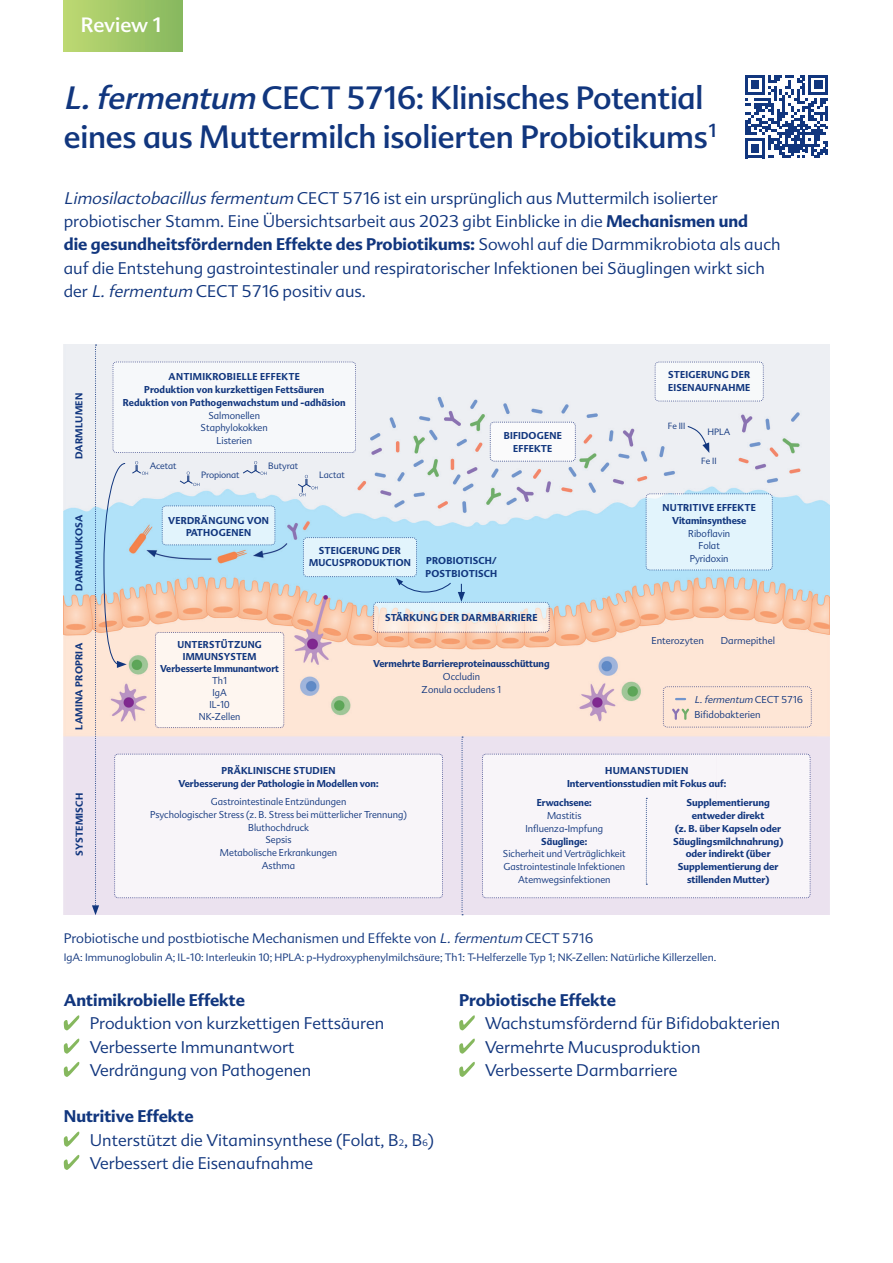
<style>
.page{position:relative;width:893px;height:1263px;background:#fff}
.page>*{position:absolute;margin:0;border:0;box-sizing:border-box;transform-origin:0 0}
.t1{font:31.5px/39px "Advert Pro";letter-spacing:-.01em;color:#11367e}
.t2{font:20.25px "Advert Pro";letter-spacing:-.01em;color:#fff}
.t3{font:300 16.5px/23.2px "Advert Pro";color:#11367e}
.t4{font:700 16.5px "Advert Pro";color:#11367e}
.t5{font:300 13.5px "Advert Pro";color:#11367e}
.t6{font:300 10.5px "Advert Pro";color:#11367e}
.t7{font:700 9.75px/12.8px "Advert Pro";letter-spacing:.015em;color:#11367e;text-align:center;scale:.95 1}
.t8{font:300 9.75px/12.8px "Advert Pro";color:#11367e;text-align:center;scale:.95 1}
.t9{font:700 9.75px/12.8px "Advert Pro";letter-spacing:.015em;color:#11367e;text-align:center}
.t10{font:300 9.75px/15.5px "Advert Pro";color:#11367e}
.t11{font:700 9.75px/12px "Advert Pro";letter-spacing:.015em;color:#11367e;text-align:center;scale:.93 1}
.t12{font:300 9.75px/12px "Advert Pro";color:#11367e;text-align:center;scale:.93 1}
.t13{font:300 9px "Advert Pro";letter-spacing:-.01em;color:#11367e}
.t14{font:300 8.7px "Advert Pro";color:#11367e}
.s1{font-style:italic}
.s2{font-weight:700}
.s3{font-size:9px}
</style>
<div class="page">
<img style="left:64px;top:344px;width:765px;height:570px">
<svg style="left:461px;top:736px;width:2px;height:179px"></svg>
<div style="left:155px;top:632px;width:129px;height:96px;background:#fef6f0"></div>
<svg style="left:686px;top:425px;width:23px;height:28px"></svg>
<img style="left:162px;top:505px;width:113px;height:40px">
<div style="left:148px;top:361px;width:208px;height:92px;background:#f6f8fa"></div>
<svg style="left:179px;top:471px;width:20px;height:15px"></svg>
<svg style="left:242px;top:461px;width:25px;height:14px"></svg>
<svg style="left:298px;top:475px;width:20px;height:21px"></svg>
<div style="left:646px;top:493px;width:127px;height:77px;background:#e2f4fc"></div>
<img style="left:303px;top:537px;width:114px;height:40px">
<img style="left:655px;top:361px;width:109px;height:41px">
<img style="left:490px;top:422px;width:86px;height:40px">
<img style="left:254px;top:754px;width:93px;height:1px">
<div style="left:349px;top:754px;width:88px;height:144px;background:#f8f5f9"></div>
<img style="left:386px;top:897px;width:51px;height:1px">
<img style="left:442px;top:759px;width:1px;height:52px">
<img style="left:386px;top:753px;width:51px;height:2px">
<svg style="left:439px;top:753px;width:4px;height:5px"></svg>
<svg style="left:92px;top:344px;width:56px;height:571px"></svg>
<svg style="left:439px;top:894px;width:4px;height:4px"></svg>
<img style="left:622px;top:754px;width:93px;height:1px">
<div style="left:716px;top:754px;width:89px;height:144px;background:#f8f5f9"></div>
<img style="left:482px;top:759px;width:1px;height:52px">
<img style="left:754px;top:897px;width:51px;height:1px">
<img style="left:810px;top:759px;width:1px;height:52px">
<img style="left:754px;top:753px;width:51px;height:2px">
<svg style="left:482px;top:753px;width:4px;height:5px"></svg>
<svg style="left:806px;top:753px;width:5px;height:5px"></svg>
<svg style="left:482px;top:894px;width:4px;height:4px"></svg>
<svg style="left:806px;top:894px;width:5px;height:4px"></svg>
<svg style="left:646px;top:798px;width:1px;height:87px"></svg>
<img style="left:663px;top:686px;width:149px;height:42px">
<svg style="left:676px;top:698px;width:9px;height:2px"></svg>
<svg style="left:670px;top:706px;width:21px;height:13px"></svg>
<img style="left:373px;top:602px;width:177px;height:31px">
<svg style="left:458px;top:584px;width:7px;height:18px"></svg>
<svg style="left:396px;top:538px;width:56px;height:55px;background:#b8e1f5"></svg>
<svg style="left:64px;top:1015px;width:15px;height:15px"></svg>
<svg style="left:64px;top:1038px;width:15px;height:16px"></svg>
<svg style="left:64px;top:1062px;width:15px;height:15px"></svg>
<svg style="left:64px;top:1131px;width:15px;height:16px"></svg>
<svg style="left:64px;top:1155px;width:15px;height:15px"></svg>
<svg style="left:459px;top:1015px;width:16px;height:15px"></svg>
<svg style="left:459px;top:1038px;width:16px;height:16px"></svg>
<svg style="left:459px;top:1062px;width:16px;height:15px"></svg>
<div style="left:64px;top:0;width:119px;height:51px;background:linear-gradient(to right,#bdd872,#86b85f)"></div>
<svg style="left:745px;top:75px;width:83px;height:83px"></svg>
<p class="t2" style="left:81px;top:12px;width:82px">Review 1</p>
<h1 class="t1" style="left:64px;top:78px;width:654px"><span class="s1">L.fermentum</span> CECT 5716: Klinisches Potential eines aus Muttermilch isolierten Probiotikums<sup>1</sup></h1>
<p class="t3" style="left:64px;top:186px;width:718px"><span class="s1">Limosilactobacillusfermentum</span> CECT 5716 ist ein ursprünglich aus Muttermilch isolierter probiotischer Stamm. Eine Übersichtsarbeit aus 2023 gibt Einblicke in die <span class="s2">Mechanismen und<br>die gesundheitsfördernden Effekte des Probiotikums:</span> Sowohl auf die Darmmikrobiota als auch auf die Entstehung gastrointestinaler und respiratorischer Infektionen bei Säuglingen wirkt sich der <span class="s1">L.fermentum</span> CECT 5716 positiv aus.</p>
<p class="t9" style="left:73px;top:459px;width:68px;rotate:-90deg">DARMLUMEN</p>
<p class="t9" style="left:73px;top:591px;width:78px;rotate:-90deg">DARMMUKOSA</p>
<p class="t9" style="left:73px;top:730px;width:88px;rotate:-90deg">LAMINA PROPRIA</p>
<p class="t9" style="left:73px;top:856px;width:65px;rotate:-90deg">SYSTEMISCH</p>
<p class="t7" style="left:123px;top:370px;width:236px">ANTIMIKROBIELLE EFFEKTE<br>Produktion von kurzkettigen Fettsäuren<br>Reduktion von Pathogenwachstum und -adhäsion</p>
<p class="t8" style="left:201px;top:409px;width:72px">Salmonellen<br>Staphylokokken<br>Listerien</p>
<p class="t13" style="left:150px;top:460px;width:28px">Acetat</p>
<p class="t13" style="left:201px;top:469px;width:40px">Propionat</p>
<p class="t13" style="left:268px;top:460px;width:31px">Butyrat</p>
<p class="t13" style="left:319px;top:469px;width:27px">Lactat</p>
<p class="t7" style="left:168px;top:514px;width:108px">VERDRÄNGUNG VON<br>PATHOGENEN</p>
<p class="t7" style="left:309px;top:544px;width:109px">STEIGERUNG DER<br>MUCUSPRODUKTION</p>
<p class="t7" style="left:504px;top:429px;width:63px">BIFIDOGENE<br>EFFEKTE</p>
<p class="t7" style="left:426px;top:554px;width:77px;text-align:left">PROBIOTISCH/<br>POSTBIOTISCH</p>
<p class="t11" style="left:160px;top:638px;width:129px">UNTERSTÜTZUNG<br>IMMUNSYSTEM<br>Verbesserte Immunantwort</p>
<p class="t12" style="left:199px;top:675px;width:46px">Th1<br>IgA<br>IL-10<br>NK-Zellen</p>
<p class="t7" style="left:385px;top:611px;width:162px">STÄRKUNG DER DARMBARRIERE</p>
<p class="t7" style="left:373px;top:657px;width:187px">Vermehrte Barriereproteinausschüttung</p>
<p class="t8" style="left:422px;top:670px;width:85px">Occludin<br>Zonula occludens 1</p>
<p class="t7" style="left:668px;top:368px;width:88px;text-align:left">STEIGERUNG DER<br>EISENAUFNAHME</p>
<p class="t14" style="left:668px;top:421px;width:19px">Fe III</p>
<p class="t13" style="left:707px;top:426px;width:24px">HPLA</p>
<p class="t14" style="left:701px;top:455px;width:17px">Fe II</p>
<p class="t7" style="left:662px;top:501px;width:100px">NUTRITIVE EFFEKTE<br>Vitaminsynthese</p>
<p class="t8" style="left:688px;top:527px;width:46px">Riboflavin<br>Folat<br>Pyridoxin</p>
<p class="t10" style="left:651px;top:633px;width:54px">Enterozyten</p>
<p class="t10" style="left:721px;top:633px;width:56px">Darmepithel</p>
<p class="t10" style="left:694px;top:692px;width:110px"><span class="s1">L.fermentum</span> C E CT 5 7 1 6<br>Bifidobakterien</p>
<p class="t7" style="left:179px;top:764px;width:212px">PRÄKLINISCHE STUDIEN<br>Verbesserung der Pathologie in Modellen von:</p>
<p class="t8" style="left:150px;top:795px;width:272px">Gastrointestinale Entzündungen<br>Psychologischer Stress (z. B. Stress bei mütterlicher Trennung)<br>Bluthochdruck<br>Sepsis<br>Metabolische Erkrankungen<br>Asthma</p>
<p class="t7" style="left:537px;top:796px;width:59px">Erwachsene:</p>
<p class="t9" style="left:567px;top:764px;width:161px">HUMANSTUDIEN<br>Interventionsstudien mit Fokus auf:</p>
<p class="t9" style="left:673px;top:796px;width:112px">Supplementierung entweder direkt<br>(z. B. über Kapseln oder<br>Säuglingsmilchnahrung) oder indirekt (über<br>Supplementierung der stillenden Mutter)</p>
<p class="t8" style="left:525px;top:809px;width:83px">Mastitis<br>Influenza-Impfung</p>
<p class="t7" style="left:541px;top:835px;width:50px">Säuglinge:</p>
<p class="t8" style="left:503px;top:847px;width:131px">Sicherheit und Verträglichkeit<br>Gastrointestinale Infektionen<br>Atemwegsinfektionen</p>
<p class="t5" style="left:64px;top:930px;width:531px">Probiotische und postbiotische Mechanismen und Effekte von <span class="s1">L.fermentum</span> CECT 5716</p>
<p class="t6" style="left:64px;top:950px;width:654px">IgA: Immunoglobulin A; IL-10: Interleukin 10; HPLA: p-Hydroxyphenylmilchsäure; Th1: T-Helferzelle Typ 1; NK-Zellen: Natürliche Killerzellen.</p>
<p class="t4" style="left:64px;top:989px;width:183px">Antimikrobielle Effekte</p>
<p class="t3" style="left:90px;top:1012px;width:296px">Produktion von kurzkettigen Fettsäuren<br>Verbesserte Immunantwort<br>Verdrängung von Pathogenen</p>
<p class="t3" style="left:90px;top:1105px;width:346px;text-indent:-26px"><span class="s2">Nutritive Effekte<br></span>Unterstützt die Vitaminsynthese (Folat, B<span class="s3">2</span>, B<span class="s3">6</span>)<br>Verbessert die Eisenaufnahme</p>
<p class="t4" style="left:459px;top:989px;width:158px">Probiotische Effekte</p>
<p class="t3" style="left:485px;top:1012px;width:297px">Wachstumsfördernd für Bifidobakterien<br>Vermehrte Mucusproduktion<br>Verbesserte Darmbarriere</p>
</div>
